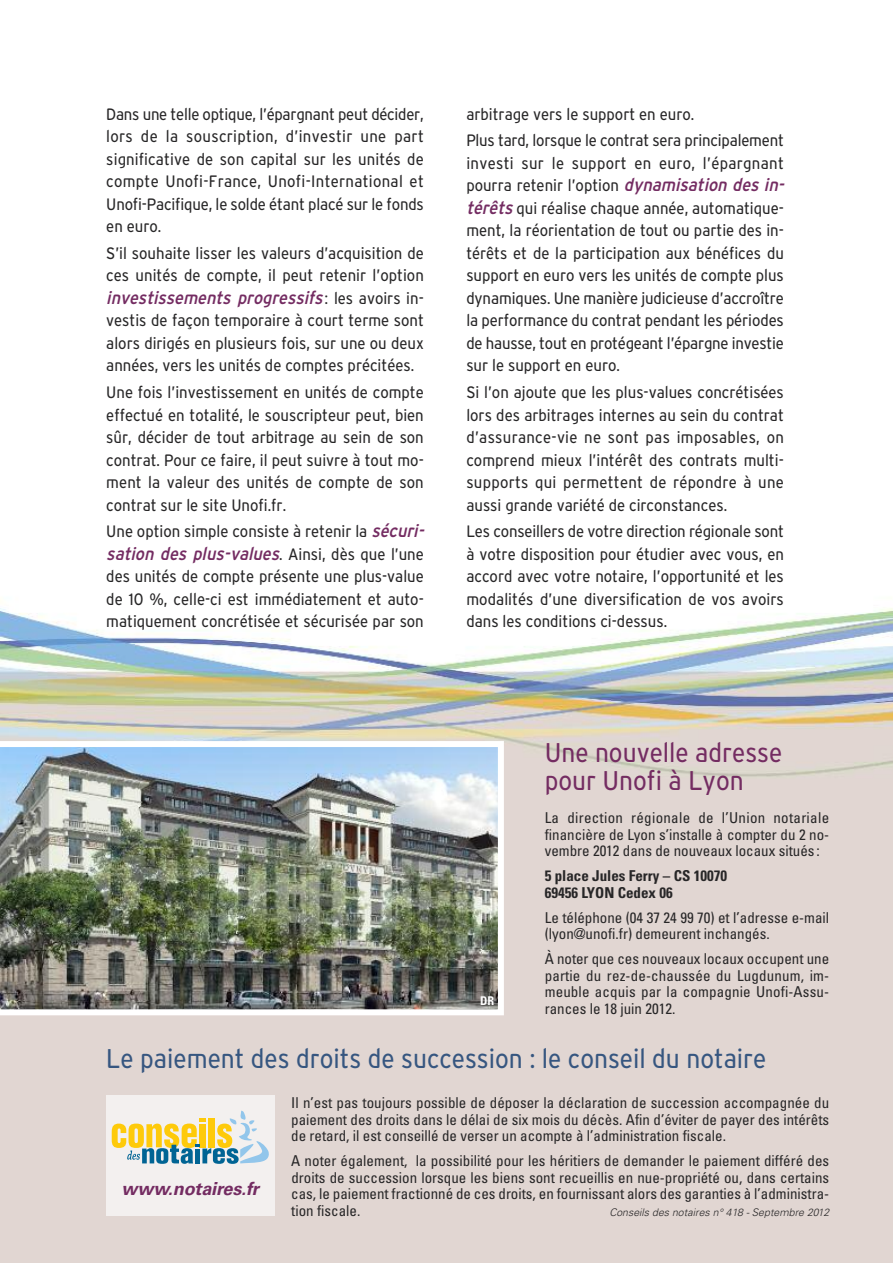
<style>
.page{position:relative;width:893px;height:1263px;background:#fff}
.page>*{position:absolute;margin:0;border:0;box-sizing:border-box;transform-origin:0 0}
.t1{font:500 condensed 27px "Teleneue";color:#365680}
.t2{font:500 condensed 27px/28.5px "Teleneue";color:#742c62}
.t3{font:italic 700 condensed 18px "Teleneue";color:#742c62}
.t4{font:italic 700 18px "Univers";letter-spacing:-.005em;color:#742c62}
.t5{font:500 condensed 16.5px/22.5px "Teleneue";color:#272627;text-align:justify}
.t6{font:condensed 15px/16.5px "Univers";color:#272627;text-align:justify}
.t7{font:700 condensed 15px/16.5px "Univers";color:#272627}
.t8{font:700 condensed 12px "Univers";color:#fff}
.t9{font:italic 300 10.5px "Univers";letter-spacing:.005em;color:#272627}
.s1{font-weight:500;font-style:normal;font-size:16.5px;color:#272627}
.s2{font-weight:700;font-style:italic;font-size:18px;color:#742c62}
</style>
<div class="page">
<img style="left:0;top:608px;width:893px;height:655px">
<div style="left:106px;top:1095px;width:168px;height:120px;background:#f3f0ef"></div>
<svg style="left:112px;top:1111px;width:157px;height:53px"></svg>
<img style="left:0;top:741px;width:504px;height:274px">
<p class="t5" style="left:106px;top:103px;width:319px">Dans une telle optique, l’épargnant peut décider, lors de la souscription, d’investir une part significative de son capital sur les unités de compte Unofi-France, Unofi-International et Unofi-Pacifique, le solde étant placé sur le fonds en euro.</p>
<p class="t5" style="left:106px;top:242px;width:319px">S’il souhaite lisser les valeurs d’acquisition de ces unités de compte, il peut retenir l’option</p>
<p class="t3" style="left:106px;top:287px;width:319px">investissements prog ressifs<span class="s1">: l e s a v o i r s i n -</span></p>
<p class="t5" style="left:106px;top:309px;width:319px">vestis de façon temporaire à court terme sont alors dirigés en plusieurs fois, sur une ou deux années, vers les unités de comptes précitées.</p>
<p class="t5" style="left:106px;top:381px;width:319px">Une fois l’investissement en unités de compte effectué en totalité, le souscripteur peut, bien sûr, décider de tout arbitrage au sein de son contrat. Pour ce faire, il peut suivre à tout mo&shy;ment la valeur des unités de compte de son contrat sur le site Unofi.fr.</p>
<p class="t5" style="left:106px;top:520px;width:322px">Une option simple consiste à retenir la <span class="s2">sécuri-</span></p>
<p class="t3" style="left:106px;top:543px;width:319px">sation des plus-values<span class="s1">. Ainsi, dès que l’une</span></p>
<p class="t5" style="left:106px;top:565px;width:319px">des unités de compte présente une plus-value de 10 %, celle-ci est immédiatement et auto&shy;matiquement concrétisée et sécurisée par son</p>
<p class="t5" style="left:466px;top:100px;width:319px;line-height:26.7px">arbitrage vers le support en euro.<br>Plus tard, lorsque le contrat sera principalement</p>
<p class="t5" style="left:466px;top:152px;width:322px;text-align:left">investi sur le support en euro, l’épargnant pourra retenir l’option <span class="s2">dynamisation des in&shy;térêts</span>qui réalise chaque année, automatique&shy;ment, la réorientation de tout ou partie des in&shy;térêts et de la participation aux bénéfices du support en euro vers les unités de compte plus dynamiques. Une manière judicieuse d’accroître la performance du contrat pendant les périodes de hausse, tout en protégeant l’épargne investie sur le support en euro.</p>
<p class="t5" style="left:466px;top:381px;width:319px">Si l’on ajoute que les plus-values concrétisées lors des arbitrages internes au sein du contrat d’assurance-vie ne sont pas imposables, on comprend mieux l’intérêt des contrats multi&shy;supports qui permettent de répondre à une aussi grande variété de circonstances.</p>
<p class="t5" style="left:466px;top:520px;width:319px">Les conseillers de votre direction régionale sont à votre disposition pour étudier avec vous, en accord avec votre notaire, l’opportunité et les modalités d’une diversification de vos avoirs dans les conditions ci-dessus.</p>
<p class="t8" style="left:480px;top:996px;width:15px">DR</p>
<h1 class="t2" style="left:545px;top:738px;width:239px">Une nouvelle adresse pour Unofi à Lyon</h1>
<p class="t6" style="left:545px;top:811px;width:286px">La direction régionale de l’Union notariale financière de Lyon s’installe à compter du 2 no&shy;vembre 2012 dans de nouveaux locaux situés :</p>
<p class="t7" style="left:545px;top:869px;width:184px">5 place Jules Ferry – CS 10070<br>69456 LYON Cedex 06</p>
<p class="t6" style="left:545px;top:910px;width:286px">Le téléphone (04 37 24 99 70) et l’adresse e-mail (lyon@unofi.fr) demeurent inchangés.</p>
<p class="t6" style="left:545px;top:952px;width:286px">À noter que ces nouveaux locaux occupent une partie du rez-de-chaussée du Lugdunum, im&shy;meuble acquis par la compagnie Unofi-Assu&shy;rances le 18 juin 2012.</p>
<h1 class="t1" style="left:106px;top:1043px;width:662px">Le paiement des droits de succession : le conseil du notaire</h1>
<p class="t6" style="left:291px;top:1096px;width:539px">Il n’est pas toujours possible de déposer la déclaration de succession accompagnée du paiement des droits dans le délai de six mois du décès. Afin d’éviter de payer des intérêts de retard, il est conseillé de verser un acompte à l’administration fiscale.</p>
<p class="t6" style="left:291px;top:1154px;width:539px">A noter également, la possibilité pour les héritiers de demander le paiement différé des droits de succession lorsque les biens sont recueillis en nue-propriété ou, dans certains cas, le paiement fractionné de ces droits, en fournissant alors des garanties à l’administra&shy;tion fiscale.</p>
<p class="t4" style="left:122px;top:1182px;width:139px">www.notaires.fr</p>
<p class="t9" style="left:609px;top:1208px;width:221px">Conseils des notaires n° 418 - Septembre 2012</p>
</div>
